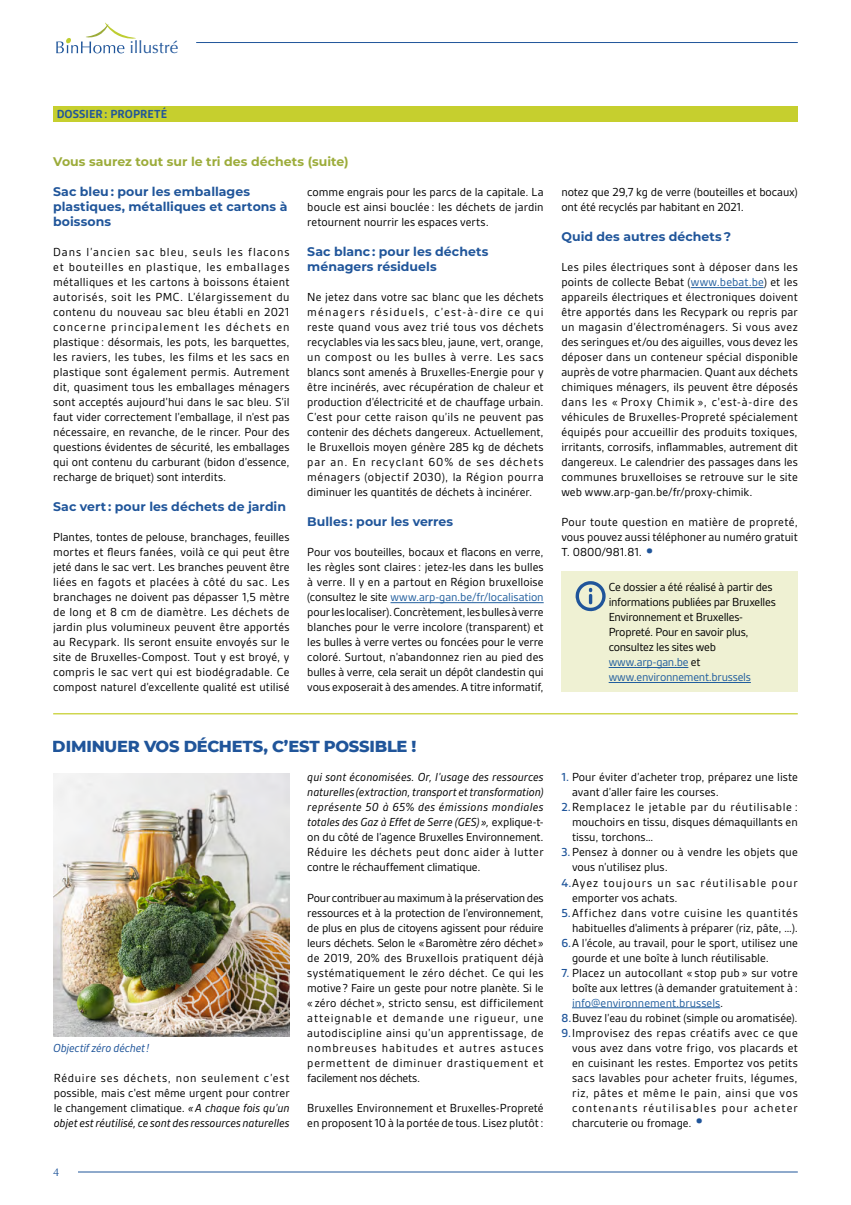
<style>
.page{position:relative;width:851px;height:1205px;background:#fff}
.page>*{position:absolute;margin:0;border:0;box-sizing:border-box;transform-origin:0 0}
.Titre_Article{font:17px "Optima";letter-spacing:.005em;color:#20559a}
.t1{font:800 16.25px "Montserrat";letter-spacing:-.015em;color:#20559a}
.Body{font:12.5px/15px "Gesta";color:#000;text-align:justify}
.Body-2{font:italic 12.5px/15px "Gesta";letter-spacing:.005em;color:#000;text-align:justify}
.Titre_body{font:700 12.5px/15px "Montserrat";color:#20559a}
.Titre_body-2{font:12.5px/15px "Gesta";letter-spacing:-.02em;color:#000}
.Body-3{font:12.5px/15px "Gesta";letter-spacing:.04em;color:#000;text-align:right}
.Body-4{font:12.5px/15px "Gesta";letter-spacing:.075em;color:#000}
.Titre_body-3{font:700 12.5px "Montserrat";color:#9cac3a}
.Légende{font:italic 12.5px "Gesta";letter-spacing:-.015em;color:#20559a}
.Tetière{font:700 12.5px "Gesta";letter-spacing:.005em;color:#20559a}
.t2{font:11.25px "Optima";color:#20559a}
.s1{color:#215e9e}
.s2{font-style:italic}
.s3{font-style:normal}
.s4{font-size:25px;color:#20559a}
.s5{font-weight:500;color:#20559a}
</style>
<div class="page">
<hr style="left:196px;top:42px;width:601px;height:1px;background:#20559a">
<hr style="left:78px;top:1171px;width:719px;height:1px;background:#20559a">
<svg style="left:56px;top:22px;width:80px;height:31px"></svg>
<div style="left:53px;top:106px;width:744px;height:15px;background:#c6cf2e"></div>
<hr style="left:572px;top:1007px;width:148px;height:1px;background:#215e9e">
<hr style="left:390px;top:602px;width:153px;height:1px;background:#215e9e">
<hr style="left:690px;top:287px;width:73px;height:1px;background:#215e9e">
<div style="left:561px;top:571px;width:236px;height:120px;background:#eff1d3"></div>
<hr style="left:608px;top:667px;width:80px;height:1px;background:#215e9e">
<hr style="left:608px;top:682px;width:142px;height:1px;background:#215e9e">
<svg style="left:575px;top:581px;width:30px;height:30px"></svg>
<img style="left:53px;top:773px;width:236px;height:263px">
<hr style="left:53px;top:713px;width:744px;height:1px;background:#c6cf2e">
<p class="Titre_Article" style="left:129px;top:38px;width:50px">illustré</p>
<p class="Tetière" style="left:57px;top:107px;width:112px">DOSSIER: PROPRETÉ</p>
<p class="Titre_body-3" style="left:53px;top:153px;width:297px">Vous saurez tout sur le tri des déchets (suite)</p>
<p class="Body" style="left:307px;top:185px;width:238px">comme engrais pour les parcs de la capitale. La boucle est ainsi bouclée : les déchets de jardin retournent nourrir les espaces verts.</p>
<p class="Titre_body" style="left:307px;top:244px;width:182px">Sac blanc : pour les déchets ménagers résiduels</p>
<p class="Body" style="left:307px;top:290px;width:238px">Ne jetez dans votre sac blanc que les déchets ménagers résiduels, c’est-à-dire ce qui reste quand vous avez trié tous vos déchets recyclables via les sacs bleu, jaune, vert, orange, un compost ou les bulles à verre. Les sacs blancs sont amenés à Bruxelles-Energie pour y être incinérés, avec récupération de chaleur et production d’électricité et de chauffage urbain.<br>C’est pour cette raison qu’ils ne peuvent pas contenir des déchets dangereux. Actuellement, le Bruxellois moyen génère 285 kg de déchets par an. En recyclant 60% de ses déchets ménagers (objectif 2030), la Région pourra diminuer les quantités de déchets à incinérer.</p>
<p class="Titre_body" style="left:307px;top:514px;width:147px">Bulles : pour les verres</p>
<p class="Body" style="left:307px;top:545px;width:238px">Pour vos bouteilles, bocaux et flacons en verre, les règles sont claires : jetez-les dans les bulles à verre. Il y en a partout en Région bruxelloise (consultez le site <span class="s1">www.arp-gan.be/fr/localisation </span>pour les localiser). Concrètement, les bulles à verre blanches pour le verre incolore (transparent) et les bulles à verre vertes ou foncées pour le verre coloré. Surtout, n’abandonnez rien au pied des bulles à verre, cela serait un dépôt clandestin qui vous exposerait à des amendes. A titre informatif,</p>
<p class="Titre_body" style="left:53px;top:184px;width:236px">Sac bleu : pour les emballages plastiques, métalliques et cartons à boissons</p>
<p class="Body" style="left:53px;top:245px;width:238px">Dans l’ancien sac bleu, seuls les flacons et bouteilles en plastique, les emballages métalliques et les cartons à boissons étaient autorisés, soit les PMC. L’élargissement du contenu du nouveau sac bleu établi en 2021 concerne principalement les déchets en plastique : désormais, les pots, les barquettes, les raviers, les tubes, les films et les sacs en plastique sont également permis. Autrement dit, quasiment tous les emballages ménagers sont acceptés aujourd’hui dans le sac bleu. S’il faut vider correctement l’emballage, il n’est pas nécessaire, en revanche, de le rincer. Pour des questions évidentes de sécurité, les emballages qui ont contenu du carburant (bidon d’essence, recharge de briquet) sont interdits.</p>
<p class="Titre_body" style="left:53px;top:499px;width:234px">Sac vert : pour les déchets de jardin</p>
<p class="Body" style="left:53px;top:530px;width:238px">Plantes, tontes de pelouse, branchages, feuilles mortes et fleurs fanées, voilà ce qui peut être jeté dans le sac vert. Les branches peuvent être liées en fagots et placées à côté du sac. Les branchages ne doivent pas dépasser 1,5 mètre de long et 8 cm de diamètre. Les déchets de jardin plus volumineux peuvent être apportés au Recypark. Ils seront ensuite envoyés sur le site de Bruxelles-Compost. Tout y est broyé, y compris le sac vert qui est biodégradable. Ce compost naturel d’excellente qualité est utilisé</p>
<h2 class="t1" style="left:53px;top:734px;width:365px">DIMINUER VOS DÉCHETS, C’EST POSSIBLE !</h2>
<p class="Légende" style="left:53px;top:1040px;width:98px">Objectif zéro déchet!</p>
<p class="Body" style="left:54px;top:1070px;width:237px">Réduire ses déchets, non seulement c’est possible, mais c'est même urgent pour contrer le changement climatique. <span class="s2">«A chaque fois qu’un objet est réutilisé, ce sont des ressources naturelles</span></p>
<p class="t2" style="left:53px;top:1166px;width:8px">4</p>
<p class="Body-2" style="left:307px;top:770px;width:238px">qui sont économisées. Or, l’usage des ressources naturelles (extraction, transport et transformation) représente 50 à 65% des émissions mondiales totales des Gaz à Effet de Serre (GES)», <span class="s3">explique-t&shy;on du côté de l’agence Bruxelles Environnement.<br>Réduire les déchets peut donc aider à lutter contre le réchauffement climatique.</span></p>
<p class="Body" style="left:307px;top:890px;width:238px">Pour contribuer au maximum à la préservation des ressources et à la protection de l’environnement, de plus en plus de citoyens agissent pour réduire leurs déchets. Selon le «Baromètre zéro déchet» de 2019, 20% des Bruxellois pratiquent déjà systématiquement le zéro déchet. Ce qui les motive? Faire un geste pour notre planète. Si le « zéro déchet », stricto sensu, est difficilement atteignable et demande une rigueur, une autodiscipline ainsi qu’un apprentissage, de nombreuses habitudes et autres astuces permettent de diminuer drastiquement et facilement nos déchets.</p>
<p class="Body" style="left:307px;top:1100px;width:238px">Bruxelles Environnement et Bruxelles-Propreté en proposent 10 à la portée de tous. Lisez plutôt:</p>
<p class="Body" style="left:561px;top:185px;width:238px">notez que 29,7 kg de verre (bouteilles et bocaux) ont été recyclés par habitant en 2021.</p>
<p class="Titre_body" style="left:561px;top:229px;width:171px">Quid des autres déchets ?</p>
<p class="Body" style="left:561px;top:260px;width:238px">Les piles électriques sont à déposer dans les points de collecte Bebat (<span class="s1">www.bebat.be</span>) et les appareils électriques et électroniques doivent être apportés dans les Recypark ou repris par un magasin d’électroménagers. Si vous avez des seringues et/ou des aiguilles, vous devez les déposer dans un conteneur spécial disponible auprès de votre pharmacien. Quant aux déchets chimiques ménagers, ils peuvent être déposés dans les « Proxy Chimik », c'est-à-dire des véhicules de Bruxelles-Propreté spécialement équipés pour accueillir des produits toxiques, irritants, corrosifs, inflammables, autrement dit dangereux. Le calendrier des passages dans les communes bruxelloises se retrouve sur le site web www.arp-gan.be/fr/proxy-chimik.</p>
<p class="Body" style="left:561px;top:515px;width:238px">Pour toute question en matière de propreté, vous pouvez aussi téléphoner au numéro gratuit T. 0800/981.81. <span class="s4">•</span></p>
<p class="Titre_body-2" style="left:608px;top:579px;width:169px">Ce dossier a été réalisé à partir des informations publiées par Bruxelles<br>Environnement et Bruxelles-<br>Propreté. Pour en savoir plus, consultez les sites web <span class="s1">www.arp-gan.be</span> et <span class="s1">www.environnement.brussels</span></p>
<p class="Body" style="left:572px;top:770px;width:227px;text-indent:-11px"><span class="s5">1.</span> Pour éviter d’acheter trop, préparez une liste avant d’aller faire les courses.</p>
<p class="Body" style="left:572px;top:800px;width:227px;text-indent:-11px"><span class="s5">2.</span>Remplacez le jetable par du réutilisable : mouchoirs en tissu, disques démaquillants en tissu, torchons…</p>
<p class="Body" style="left:572px;top:845px;width:227px;text-indent:-11px"><span class="s5">3.</span>Pensez à donner ou à vendre les objets que vous n’utilisez plus.</p>
<p class="Body-4" style="left:572px;top:875px;width:227px;text-indent:-11px"><span class="s5">4.</span>Ayez toujours un sac réutilisable pour emporter vos achats.</p>
<p class="Body-3" style="left:561px;top:905px;width:238px"><span class="s5">5.</span>Affichez dans votre cuisine les quantités habituelles d'aliments à préparer (riz, pâte, …).</p>
<p class="Body" style="left:572px;top:935px;width:227px;text-indent:-11px"><span class="s5">6.</span>A l’école, au travail, pour le sport, utilisez une gourde et une boîte à lunch réutilisable.</p>
<p class="Body" style="left:572px;top:965px;width:227px;text-indent:-11px"><span class="s5">7.</span> Placez un autocollant « stop pub » sur votre boîte aux lettres (à demander gratuitement à : <span class="s1">info@environnement.brussels</span>.</p>
<p class="Body" style="left:561px;top:1010px;width:238px"><span class="s5">8.</span>Buvez l’eau du robinet (simple ou aromatisée).</p>
<p class="Body" style="left:572px;top:1025px;width:227px;text-indent:-11px"><span class="s5">9.</span>Improvisez des repas créatifs avec ce que vous avez dans votre frigo, vos placards et en cuisinant les restes. Emportez vos petits sacs lavables pour acheter fruits, légumes, riz, pâtes et même le pain, ainsi que vos contenants réutilisables pour acheter charcuterie ou fromage. <span class="s4">•</span></p>
</div>
